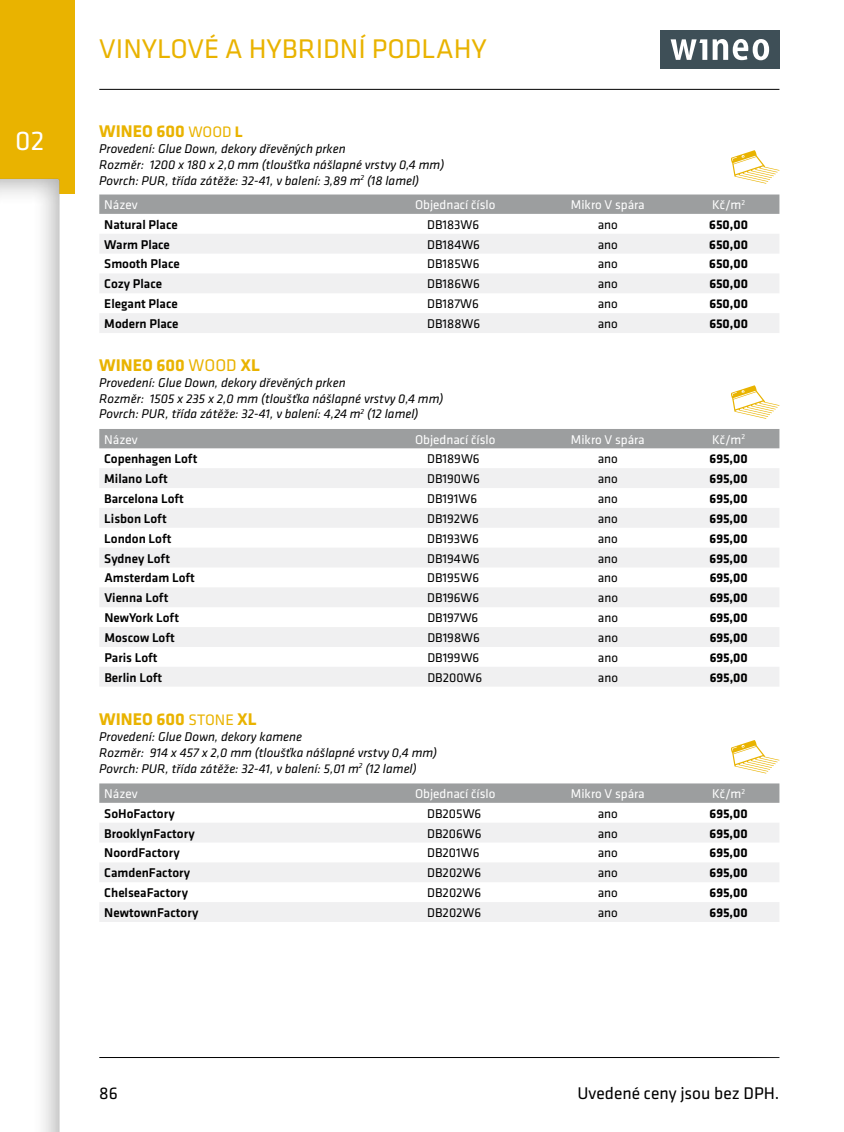
<style>
.page{position:relative;width:844px;height:1132px;background:#fff}
.page>*{position:absolute;margin:0;border:0;box-sizing:border-box;transform-origin:0 0}
.t1{font:28px "Klavika";color:#e9b300}
.t2{font:28px "Klavika";color:#fff}
.t3{font:700 17.5px "Klavika";color:#e9b300}
.t4{font:17.5px "Klavika";color:#000}
.t5{font:italic 13.12px/15.8px "Klavika";color:#000}
.t6{font:500 13.12px "Klavika";color:#000}
.t7{font:13.12px "Klavika";color:#000}
.t8{font:700 13.12px "Klavika";letter-spacing:-.005em;color:#000}
.t9{font:13.12px "Klavika";color:#fff}
.s1{font-weight:400;font-size:15.75px}
.s2{font-size:15.75px}
.s3{font-weight:400}
</style>
<div class="page">
<hr style="left:99px;top:1056px;width:680px;height:1px;background:#000">
<div style="left:743px;top:0;width:100px;height:1131px;background:#fff"></div>
<hr style="left:99px;top:89px;width:680px;height:1px;background:#000">
<div style="left:660px;top:30px;width:119px;height:39px;background:#3e4f57"></div>
<svg style="left:670px;top:39px;width:99px;height:21px"></svg>
<div style="left:0;top:0;width:74px;height:193px;background:#e9b300"></div>
<div style="left:0;top:176px;width:63px;height:955px;background:#000;opacity:.32"></div>
<svg style="left:731px;top:150px;width:48px;height:34px"></svg>
<svg style="left:731px;top:385px;width:48px;height:33px"></svg>
<svg style="left:731px;top:740px;width:48px;height:33px"></svg>
<svg style="left:99px;top:194px;width:680px;height:20px;background:#9fa1a2"></svg>
<svg style="left:99px;top:234px;width:680px;height:99px;fill:#f0f0f1"></svg>
<div style="left:99px;top:429px;width:680px;height:19px;background:#9c9e9f"></div>
<svg style="left:99px;top:468px;width:680px;height:218px;fill:#f0f0f1"></svg>
<div style="left:99px;top:783px;width:680px;height:19px;background:#9c9e9f"></div>
<svg style="left:99px;top:823px;width:680px;height:98px;fill:#f0f0f1"></svg>
<h1 class="t1" style="left:99px;top:33px;width:389px">VINYLOVÉ A HYBRIDNÍ PODLAHY</h1>
<h1 class="t2" style="left:15px;top:125px;width:30px">02</h1>
<h2 class="t3" style="left:99px;top:122px;width:145px">WINEO 600 <span class="s1">WOOD</span> <span class="s2">L</span></h2>
<p class="t5" style="left:99px;top:141px;width:346px">Provedení: Glue Down, dekory dřevěných prken<br>Rozměr: 1200 x 180 x 2,0 mm (tloušťka nášlapné vrstvy 0,4 mm)<br>Povrch: PUR, třída zátěže: 32-41, v balení: 3,89 m<sup>2</sup> (18 lamel)</p>
<p class="t9" style="left:104px;top:197px;width:35px">Název</p>
<p class="t9" style="left:415px;top:197px;width:82px">Objednací číslo</p>
<p class="t9" style="left:570px;top:197px;width:75px">Mikro V spára</p>
<p class="t9" style="left:711px;top:197px;width:35px">Kč/m<sup>2</sup></p>
<p class="t6" style="left:104px;top:217px;width:75px">Natural Place</p>
<p class="t7" style="left:427px;top:217px;width:54px">DB183W6</p>
<p class="t7" style="left:597px;top:217px;width:22px">ano</p>
<p class="t8" style="left:709px;top:217px;width:40px">650,00</p>
<p class="t6" style="left:104px;top:237px;width:67px">Warm Place</p>
<p class="t7" style="left:427px;top:237px;width:54px">DB184W6</p>
<p class="t7" style="left:597px;top:237px;width:22px">ano</p>
<p class="t8" style="left:709px;top:237px;width:40px">650,00</p>
<p class="t6" style="left:104px;top:257px;width:77px">Smooth Place</p>
<p class="t7" style="left:427px;top:257px;width:54px">DB185W6</p>
<p class="t7" style="left:597px;top:257px;width:22px">ano</p>
<p class="t8" style="left:709px;top:257px;width:40px">650,00</p>
<p class="t6" style="left:104px;top:277px;width:59px">Cozy Place</p>
<p class="t7" style="left:427px;top:277px;width:54px">DB186W6</p>
<p class="t7" style="left:597px;top:277px;width:22px">ano</p>
<p class="t8" style="left:709px;top:277px;width:40px">650,00</p>
<p class="t6" style="left:104px;top:296px;width:75px">Elegant Place</p>
<p class="t7" style="left:427px;top:296px;width:53px">DB187W6</p>
<p class="t7" style="left:597px;top:296px;width:22px">ano</p>
<p class="t8" style="left:709px;top:296px;width:40px">650,00</p>
<p class="t6" style="left:104px;top:316px;width:76px">Modern Place</p>
<p class="t7" style="left:427px;top:316px;width:54px">DB188W6</p>
<p class="t7" style="left:597px;top:316px;width:22px">ano</p>
<p class="t8" style="left:709px;top:316px;width:40px">650,00</p>
<h2 class="t3" style="left:99px;top:355px;width:162px">WINEO 600 <span class="s3">WOOD</span> XL</h2>
<p class="t5" style="left:99px;top:375px;width:345px">Provedení: Glue Down, dekory dřevěných prken<br>Rozměr: 1505 x 235 x 2,0 mm (tloušťka nášlapné vrstvy 0,4 mm)<br>Povrch: PUR, třída zátěže: 32-41, v balení: 4,24 m<sup>2</sup> (12 lamel)</p>
<p class="t9" style="left:104px;top:432px;width:35px">Název</p>
<p class="t9" style="left:415px;top:432px;width:82px">Objednací číslo</p>
<p class="t9" style="left:570px;top:432px;width:75px">Mikro V spára</p>
<p class="t9" style="left:711px;top:432px;width:35px">Kč/m<sup>2</sup></p>
<p class="t6" style="left:104px;top:451px;width:95px">Copenhagen Loft</p>
<p class="t7" style="left:427px;top:451px;width:54px">DB189W6</p>
<p class="t7" style="left:597px;top:451px;width:22px">ano</p>
<p class="t8" style="left:709px;top:451px;width:40px">695,00</p>
<p class="t6" style="left:104px;top:471px;width:65px">Milano Loft</p>
<p class="t7" style="left:427px;top:471px;width:54px">DB190W6</p>
<p class="t7" style="left:597px;top:471px;width:22px">ano</p>
<p class="t8" style="left:709px;top:471px;width:40px">695,00</p>
<p class="t6" style="left:104px;top:491px;width:81px">Barcelona Loft</p>
<p class="t7" style="left:427px;top:491px;width:51px">DB191W6</p>
<p class="t7" style="left:597px;top:491px;width:22px">ano</p>
<p class="t8" style="left:709px;top:491px;width:40px">695,00</p>
<p class="t6" style="left:104px;top:511px;width:64px">Lisbon Loft</p>
<p class="t7" style="left:427px;top:511px;width:53px">DB192W6</p>
<p class="t7" style="left:597px;top:511px;width:22px">ano</p>
<p class="t8" style="left:709px;top:511px;width:40px">695,00</p>
<p class="t6" style="left:104px;top:531px;width:69px">London Loft</p>
<p class="t7" style="left:427px;top:531px;width:53px">DB193W6</p>
<p class="t7" style="left:597px;top:531px;width:22px">ano</p>
<p class="t8" style="left:709px;top:531px;width:40px">695,00</p>
<p class="t6" style="left:104px;top:551px;width:67px">Sydney Loft</p>
<p class="t7" style="left:427px;top:551px;width:54px">DB194W6</p>
<p class="t7" style="left:597px;top:551px;width:22px">ano</p>
<p class="t8" style="left:709px;top:551px;width:40px">695,00</p>
<p class="t6" style="left:104px;top:570px;width:92px">Amsterdam Loft</p>
<p class="t7" style="left:427px;top:570px;width:53px">DB195W6</p>
<p class="t7" style="left:597px;top:570px;width:22px">ano</p>
<p class="t8" style="left:709px;top:570px;width:40px">695,00</p>
<p class="t6" style="left:104px;top:590px;width:65px">Vienna Loft</p>
<p class="t7" style="left:427px;top:590px;width:53px">DB196W6</p>
<p class="t7" style="left:597px;top:590px;width:22px">ano</p>
<p class="t8" style="left:709px;top:590px;width:40px">695,00</p>
<p class="t6" style="left:104px;top:610px;width:76px">NewYork Loft</p>
<p class="t7" style="left:427px;top:610px;width:52px">DB197W6</p>
<p class="t7" style="left:597px;top:610px;width:22px">ano</p>
<p class="t8" style="left:709px;top:610px;width:40px">695,00</p>
<p class="t6" style="left:104px;top:630px;width:72px">Moscow Loft</p>
<p class="t7" style="left:427px;top:630px;width:54px">DB198W6</p>
<p class="t7" style="left:597px;top:630px;width:22px">ano</p>
<p class="t8" style="left:709px;top:630px;width:40px">695,00</p>
<p class="t6" style="left:104px;top:650px;width:55px">Paris Loft</p>
<p class="t7" style="left:427px;top:650px;width:53px">DB199W6</p>
<p class="t7" style="left:597px;top:650px;width:22px">ano</p>
<p class="t8" style="left:709px;top:650px;width:40px">695,00</p>
<p class="t6" style="left:104px;top:670px;width:59px">Berlin Loft</p>
<p class="t7" style="left:427px;top:670px;width:56px">DB200W6</p>
<p class="t7" style="left:597px;top:670px;width:22px">ano</p>
<p class="t8" style="left:709px;top:670px;width:40px">695,00</p>
<h2 class="t3" style="left:99px;top:709px;width:159px">WINEO 600 <span class="s1">STONE</span> XL</h2>
<p class="t5" style="left:99px;top:728px;width:339px">Provedení: Glue Down, dekory kamene<br>Rozměr: 914 x 457 x 2,0 mm (tloušťka nášlapné vrstvy 0,4 mm)<br>Povrch: PUR, třída zátěže: 32-41, v balení: 5,01 m<sup>2</sup> (12 lamel)</p>
<p class="t9" style="left:104px;top:786px;width:35px">Název</p>
<p class="t9" style="left:415px;top:786px;width:82px">Objednací číslo</p>
<p class="t9" style="left:570px;top:786px;width:75px">Mikro V spára</p>
<p class="t9" style="left:711px;top:786px;width:35px">Kč/m<sup>2</sup></p>
<p class="t6" style="left:104px;top:805px;width:72px">SoHoFactory</p>
<p class="t7" style="left:427px;top:805px;width:56px">DB205W6</p>
<p class="t7" style="left:597px;top:805px;width:22px">ano</p>
<p class="t8" style="left:709px;top:805px;width:40px">695,00</p>
<p class="t6" style="left:104px;top:825px;width:92px">BrooklynFactory</p>
<p class="t7" style="left:427px;top:825px;width:56px">DB206W6</p>
<p class="t7" style="left:597px;top:825px;width:22px">ano</p>
<p class="t8" style="left:709px;top:825px;width:40px">695,00</p>
<p class="t6" style="left:104px;top:845px;width:77px">NoordFactory</p>
<p class="t7" style="left:427px;top:845px;width:54px">DB201W6</p>
<p class="t7" style="left:597px;top:845px;width:22px">ano</p>
<p class="t8" style="left:709px;top:845px;width:40px">695,00</p>
<p class="t6" style="left:104px;top:865px;width:87px">CamdenFactory</p>
<p class="t7" style="left:427px;top:865px;width:55px">DB202W6</p>
<p class="t7" style="left:597px;top:865px;width:22px">ano</p>
<p class="t8" style="left:709px;top:865px;width:40px">695,00</p>
<p class="t6" style="left:104px;top:885px;width:85px">ChelseaFactory</p>
<p class="t7" style="left:427px;top:885px;width:55px">DB202W6</p>
<p class="t7" style="left:597px;top:885px;width:22px">ano</p>
<p class="t8" style="left:709px;top:885px;width:40px">695,00</p>
<p class="t6" style="left:104px;top:905px;width:95px">NewtownFactory</p>
<p class="t7" style="left:427px;top:905px;width:55px">DB202W6</p>
<p class="t7" style="left:597px;top:905px;width:22px">ano</p>
<p class="t8" style="left:709px;top:905px;width:40px">695,00</p>
<h2 class="t4" style="left:99px;top:1083px;width:20px">86</h2>
<h2 class="t4" style="left:577px;top:1083px;width:203px">Uvedené ceny jsou bez DPH.</h2>
</div>
